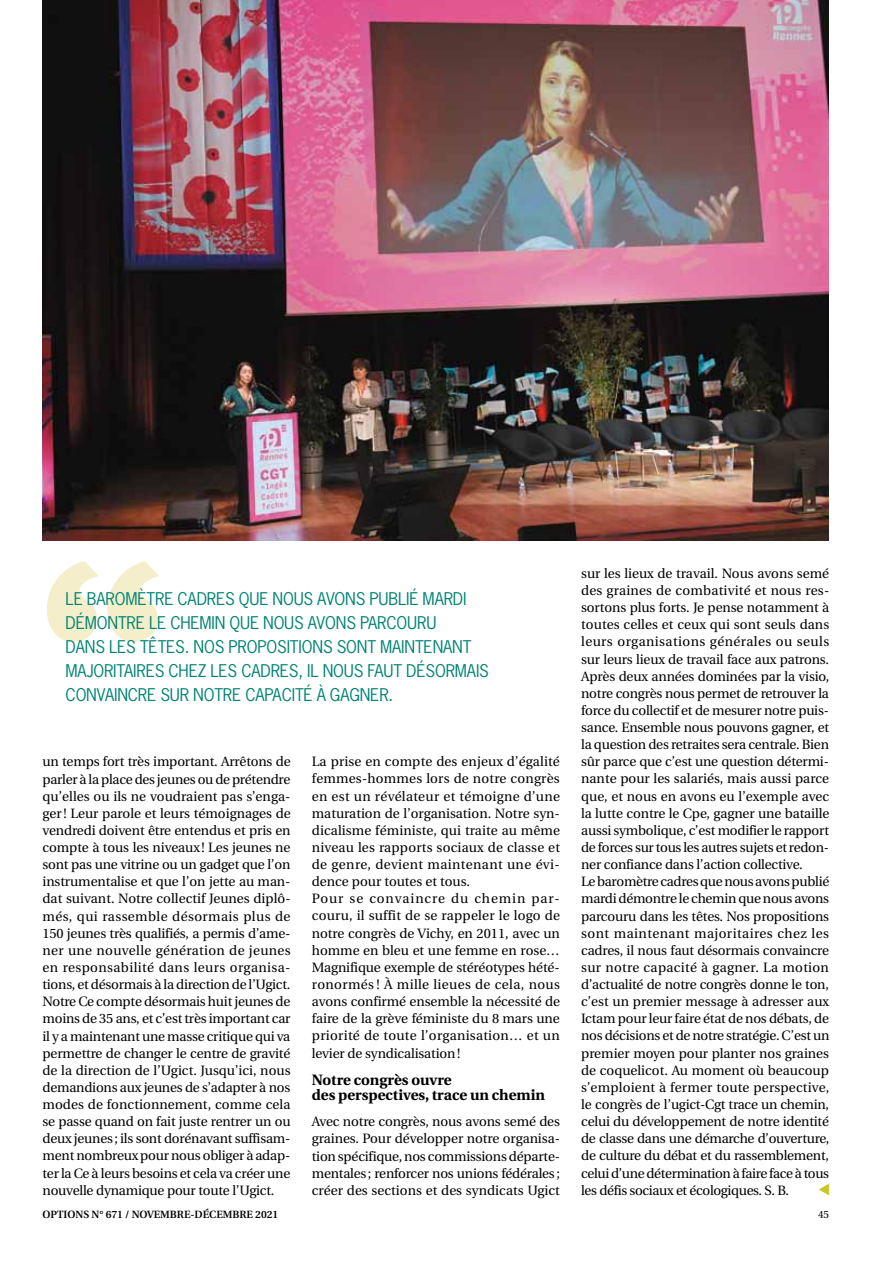
<style>
.page{position:relative;width:893px;height:1263px;background:#fff}
.page>*{position:absolute;margin:0;border:0;box-sizing:border-box;transform-origin:0 0}
.t1{font:700 268.5px "Meta Plus";color:#f4eeca}
.t2{font:16.5px/24px "News Gothic";letter-spacing:-.01em;color:#008474}
.t3{font:700 15px/15px "Utopia";color:#000}
.t4{font:13.5px/17.1px "Utopia";letter-spacing:-.01em;color:#000;text-align:justify}
.t5{font:13.5px/17.1px "Utopia";letter-spacing:.01em;color:#000}
.t6{font:600 10.5px "Utopia";letter-spacing:-.005em;color:#000}
.t7{font:10.5px "Utopia";color:#000}
</style>
<div class="page">
<img style="left:43px;top:0;width:785px;height:540px">
<h1 class="t1" style="left:36px;top:505px;width:133px">“</h1>
<p class="t2" style="left:66px;top:587px;width:425px">LE BAROMÈTRE CADRES QUE NOUS AVONS PUBLIÉ MARDI DÉMONTRE LE CHEMIN QUE NOUS AVONS PARCOURU<br>DANS LES TÊTES. NOS PROPOSITIONS SONT MAINTENANT MAJORITAIRES CHEZ LES CADRES, IL NOUS FAUT DÉSORMAIS CONVAINCRE SUR NOTRE CAPACITÉ À GAGNER.</p>
<p class="t4" style="left:43px;top:753px;width:250px">un temps fort très important. Arrêtons de parler à la place des jeunes ou de prétendre qu’elles ou ils ne voudraient pas s’enga&shy;ger! Leur parole et leurs témoignages de vendredi doivent être entendus et pris en compte à tous les niveaux! Les jeunes ne sont pas une vitrine ou un gadget que l’on instrumentalise et que l’on jette au man&shy;dat suivant. Notre collectif Jeunes diplô&shy;més, qui rassemble désormais plus de 150 jeunes très qualifiés, a permis d’ame&shy;ner une nouvelle génération de jeunes en responsabilité dans leurs organisa&shy;tions, et désormais à la direction de l’Ugict.<br>Notre Ce compte désormais huit jeunes de moins de 35 ans, et c’est très important car il y a maintenant une masse critique qui va permettre de changer le centre de gravité de la direction de l’Ugict. Jusqu’ici, nous demandions aux jeunes de s’adapter à nos modes de fonctionnement, comme cela se passe quand on fait juste rentrer un ou deux jeunes; ils sont dorénavant suffisam&shy;ment nombreux pour nous obliger à adap&shy;ter la Ce à leurs besoins et cela va créer une nouvelle dynamique pour toute l’Ugict.</p>
<p class="t5" style="left:312px;top:753px;width:250px">La prise en compte des enjeux d’égalité femmes-hommes lors de notre congrès en est un révélateur et témoigne d’une maturation de l’organisation. Notre syn&shy;dicalisme féministe, qui traite au même niveau les rapports sociaux de classe et de genre, devient maintenant une évi&shy;dence pour toutes et tous.<br>Pour se convaincre du chemin par&shy;couru, il suffit de se rappeler le logo de notre congrès de Vichy, en 2011, avec un homme en bleu et une femme en rose… Magnifique exemple de stéréotypes hété&shy;ronormés ! À mille lieues de cela, nous avons confirmé ensemble la nécessité de faire de la grève féministe du 8 mars une priorité de toute l’organisation… et un levier de syndicalisation!</p>
<p class="t3" style="left:312px;top:1073px;width:235px">Notre congrès ouvre<br>des perspectives, trace un chemin</p>
<p class="t4" style="left:312px;top:1113px;width:250px">Avec notre congrès, nous avons semé des graines. Pour développer notre organisa&shy;tion spécifique, nos commissions départe&shy;mentales; renforcer nos unions fédérales ; créer des sections et des syndicats Ugict</p>
<p class="t4" style="left:581px;top:565px;width:250px;text-align:left">sur les lieux de travail. Nous avons semé des graines de combativité et nous res&shy;sortons plus forts. Je pense notamment à toutes celles et ceux qui sont seuls dans leurs organisations générales ou seuls sur leurs lieux de travail face aux patrons.<br>Après deux années dominées par la visio, notre congrès nous permet de retrouver la force du collectif et de mesurer notre puis&shy;sance. Ensemble nous pouvons gagner, et la question des retraites sera centrale. Bien sûr parce que c’est une question détermi&shy;nante pour les salariés, mais aussi parce que, et nous en avons eu l’exemple avec la lutte contre le Cpe, gagner une bataille aussi symbolique, c’est modifier le rapport de forces sur tous les autres sujets et redon&shy;ner confiance dans l’action collective.<br>Le baromètre cadres que nous avons publié mardi démontre le chemin que nous avons parcouru dans les têtes. Nos propositions sont maintenant majoritaires chez les cadres, il nous faut désormais convaincre sur notre capacité à gagner. La motion d’actualité de notre congrès donne le ton, c’est un premier message à adresser aux Ictam pour leur faire état de nos débats, de nos décisions et de notre stratégie. C’est un premier moyen pour planter nos graines de coquelicot. Au moment où beaucoup s’emploient à fermer toute perspective, le congrès de l’ugict-Cgt trace un chemin, celui du développement de notre identité de classe dans une démarche d’ouverture, de culture du débat et du rassemblement, celui d’une détermination à faire face à tous les défis sociaux et écologiques. S. B.</p>
<p class="t6" style="left:43px;top:1208px;width:237px">OPTIONS N° 671 / NOVEMbre-DÉCEMBRE 2021</p>
<p class="t7" style="left:818px;top:1208px;width:13px">45</p>
</div>
